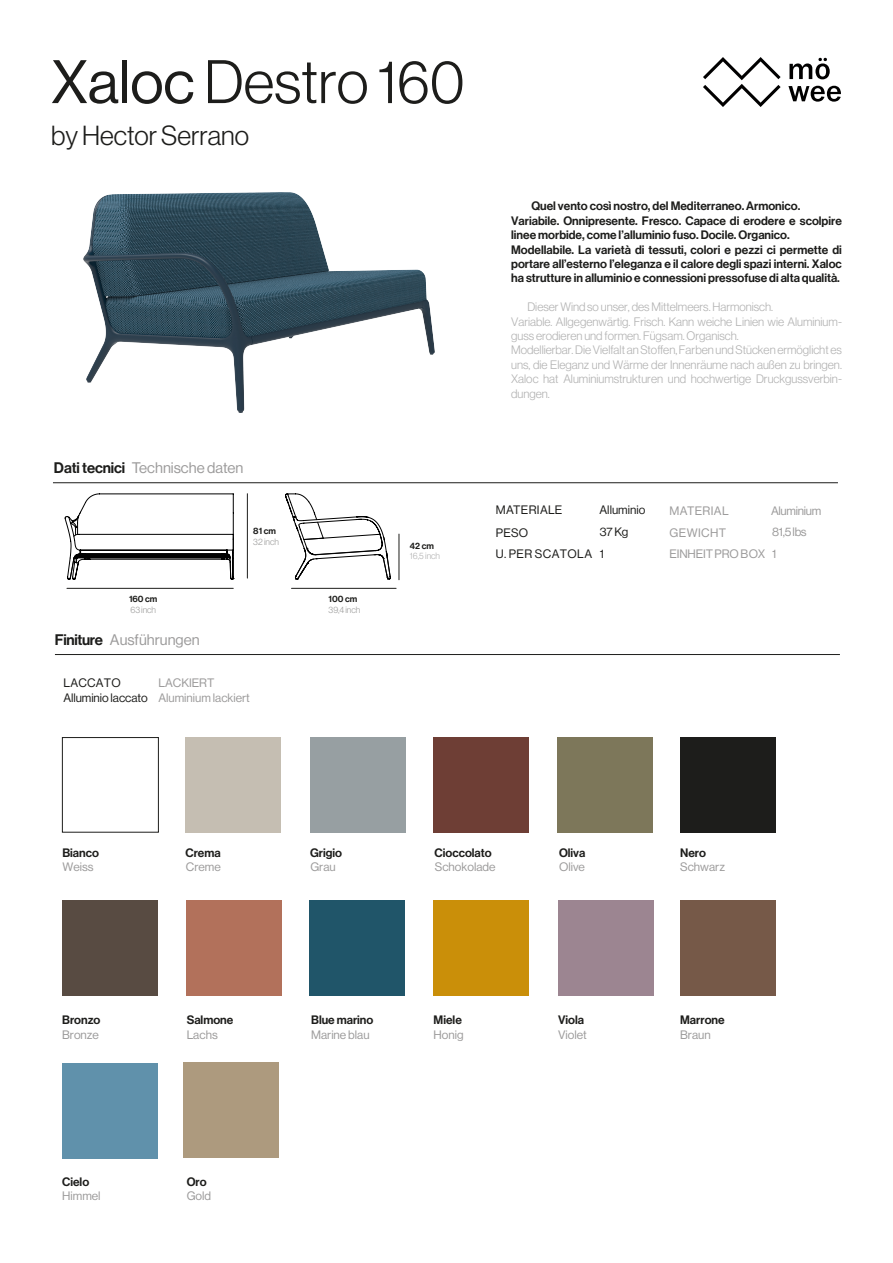
<style>
.page{position:relative;width:893px;height:1263px;background:#fff}
.page>*{position:absolute;margin:0;border:0;box-sizing:border-box;transform-origin:0 0}
.t1{font:300 60px "Neue Haas Display";color:#1d1d1b}
.t2{font:300 27px "Neue Haas Display";color:#1d1d1b}
.t3{font:15px "Neue Haas Display";color:#9c9b9b}
.t4{font:300 12px/14.4px "Neue Haas Display";color:#b1b1b1}
.t5{font:12px/14.4px "Neue Haas Display Mediu";color:#1d1d1b}
.t6{font:12px "N Haas Grotesk DS Pro 65 Md";color:#1d1d1b}
.t7{font:12px "N Haas Grotesk DS Pro 55 Rg";color:#9c9b9b}
.t8{font:12px/21.6px "Neue Haas Display";color:#1d1d1b}
.t9{font:12px/22.2px "Neue Haas Display";letter-spacing:-.015em;color:#9c9b9b}
.t10{font:12px/22.5px "Neue Haas Display";letter-spacing:.03em;color:#1d1d1b}
.t11{font:12px/22.5px "Neue Haas Display";letter-spacing:.03em;color:#9c9b9b}
.t12{font:300 9px "Neue Haas Display";letter-spacing:-.005em;color:#9d9d9c}
.t13{font:9px "Neue Haas Display Mediu";color:#1d1d1b}
.t14{font:300 9px "Neue Haas Display";color:#b2b2b2}
.s1{font-weight:400}
.s2{font-family:"Neue Haas Display Mediu";color:#1d1d1b}
.s3{color:#9c9b9b}
</style>
<div class="page">
<img style="left:83px;top:192px;width:351px;height:221px">
<hr style="left:399px;top:534px;width:1px;height:46px;background:#1d1d1b">
<hr style="left:247px;top:494px;width:1px;height:84px;background:#1d1d1b">
<hr style="left:67px;top:588px;width:166px;height:1px;background:#1d1d1b">
<hr style="left:291px;top:588px;width:105px;height:1px;background:#1d1d1b">
<svg style="left:65px;top:494px;width:169px;height:86px"></svg>
<svg style="left:285px;top:493px;width:105px;height:87px"></svg>
<svg style="left:789px;top:58px;width:41px;height:21px"></svg>
<svg style="left:788px;top:86px;width:53px;height:16px"></svg>
<svg style="left:703px;top:57px;width:78px;height:50px"></svg>
<hr style="left:55px;top:654px;width:785px;height:1px;background:#1d1d1b">
<div style="left:62px;top:737px;width:97px;height:95px;border:1px solid #1d1d1b"></div>
<div style="left:186px;top:737px;width:95px;height:96px;background:#c5beb2"></div>
<div style="left:310px;top:737px;width:96px;height:96px;background:#979fa2"></div>
<div style="left:434px;top:737px;width:95px;height:96px;background:#6e3e35"></div>
<div style="left:557px;top:737px;width:95px;height:96px;background:#7d775a"></div>
<div style="left:680px;top:737px;width:96px;height:96px;background:#1d1d1b"></div>
<div style="left:62px;top:900px;width:96px;height:95px;background:#584b42"></div>
<div style="left:186px;top:900px;width:95px;height:95px;background:#b2715b"></div>
<div style="left:309px;top:900px;width:96px;height:95px;background:#205569"></div>
<div style="left:434px;top:900px;width:95px;height:95px;background:#ca8f09"></div>
<div style="left:558px;top:900px;width:96px;height:95px;background:#9c8591"></div>
<div style="left:680px;top:900px;width:96px;height:95px;background:#765948"></div>
<div style="left:62px;top:1063px;width:96px;height:96px;background:#6091ab"></div>
<div style="left:183px;top:1062px;width:96px;height:96px;background:#ad9a7e"></div>
<hr style="left:53px;top:482px;width:785px;height:1px;background:#1d1d1b">
<h1 class="t1" style="left:51px;top:48px;width:415px"><span class="s1">Xaloc</span> Destro 160</h1>
<h2 class="t2" style="left:51px;top:121px;width:200px">by Hector Serrano</h2>
<p class="t3" style="left:54px;top:459px;width:191px"><span class="s2">Dati tecnici</span> Technische daten</p>
<p class="t5" style="left:511px;top:199px;width:332px;text-indent:20px">Quel vento così nostro, del Mediterraneo. Armonico.<br>Variabile. Onnipresente. Fresco. Capace di erodere e scolpire linee morbide, come l’alluminio fuso. Docile. Organico.<br>Modellabile. La varietà di tessuti, colori e pezzi ci permette di portare all’esterno l’eleganza e il calore degli spazi interni. Xaloc ha strutture in alluminio e connessioni pressofuse di alta qualità.</p>
<p class="t4" style="left:511px;top:300px;width:332px;text-indent:16px">Dieser Wind so unser, des Mittelmeers. Harmonisch.<br>Variable. Allgegenwärtig. Frisch. Kann weiche Linien wie Aluminium&shy;guss erodieren und formen. Fügsam. Organisch.<br>Modellierbar. Die Vielfalt an Stoffen, Farben und Stücken ermöglicht es uns, die Eleganz und Wärme der Innenräume nach außen zu bringen.<br>Xaloc hat Aluminiumstrukturen und hochwertige Druckgussverbin&shy;dungen.</p>
<p class="t13" style="left:129px;top:594px;width:30px">160 cm</p>
<p class="t12" style="left:131px;top:605px;width:27px">63inch</p>
<p class="t10" style="left:496px;top:499px;width:68px">MATERIALE<br>PESO</p>
<p class="t10" style="left:496px;top:542px;width:98px">U. PER SCATOLA</p>
<p class="t8" style="left:599px;top:499px;width:47px">Alluminio</p>
<p class="t9" style="left:771px;top:499px;width:52px">Aluminium</p>
<p class="t11" style="left:669px;top:499px;width:61px">MATERIAL<br>GEWICHT</p>
<p class="t9" style="left:669px;top:543px;width:97px">EINHEIT PRO BOX</p>
<p class="t13" style="left:253px;top:526px;width:24px">81 cm</p>
<p class="t12" style="left:253px;top:537px;width:27px">32 inch</p>
<p class="t8" style="left:600px;top:521px;width:30px">37 Kg<br>1</p>
<p class="t9" style="left:772px;top:521px;width:36px">81,5 lbs<br>1</p>
<p class="t13" style="left:410px;top:540px;width:26px">42 cm</p>
<p class="t14" style="left:410px;top:551px;width:32px">16,5 inch</p>
<p class="t13" style="left:329px;top:594px;width:30px">100 cm</p>
<p class="t12" style="left:329px;top:605px;width:33px">39,4inch</p>
<p class="t3" style="left:55px;top:631px;width:146px"><span class="s2">Finiture</span> Ausführungen</p>
<p class="t8" style="left:63px;top:675px;width:188px;line-height:15px">LACCATO<br>Alluminio laccato <span class="s3">Aluminium lackiert</span></p>
<p class="t9" style="left:158px;top:671px;width:58px">LACKIERT</p>
<p class="t6" style="left:62px;top:846px;width:38px">Bianco</p>
<p class="t7" style="left:62px;top:860px;width:33px">Weiss</p>
<p class="t6" style="left:186px;top:846px;width:37px">Crema</p>
<p class="t7" style="left:186px;top:860px;width:36px">Creme</p>
<p class="t6" style="left:62px;top:1013px;width:40px">Bronzo</p>
<p class="t7" style="left:62px;top:1028px;width:38px">Bronze</p>
<p class="t6" style="left:187px;top:1013px;width:48px">Salmone</p>
<p class="t7" style="left:187px;top:1028px;width:33px">Lachs</p>
<p class="t6" style="left:62px;top:1175px;width:29px">Cielo</p>
<p class="t7" style="left:62px;top:1189px;width:40px">Himmel</p>
<p class="t6" style="left:187px;top:1175px;width:21px">Oro</p>
<p class="t7" style="left:187px;top:1189px;width:26px">Gold</p>
<p class="t6" style="left:310px;top:846px;width:34px">Grigio</p>
<p class="t7" style="left:310px;top:860px;width:27px">Grau</p>
<p class="t6" style="left:311px;top:1013px;width:64px">Blue marino</p>
<p class="t7" style="left:311px;top:1028px;width:60px">Marine blau</p>
<p class="t6" style="left:435px;top:846px;width:59px">Cioccolato</p>
<p class="t7" style="left:435px;top:860px;width:62px">Schokolade</p>
<p class="t6" style="left:434px;top:1013px;width:30px">Miele</p>
<p class="t7" style="left:434px;top:1028px;width:32px">Honig</p>
<p class="t6" style="left:559px;top:846px;width:28px">Oliva</p>
<p class="t7" style="left:559px;top:860px;width:27px">Olive</p>
<p class="t6" style="left:558px;top:1013px;width:27px">Viola</p>
<p class="t7" style="left:558px;top:1028px;width:30px">Violet</p>
<p class="t6" style="left:680px;top:846px;width:27px">Nero</p>
<p class="t7" style="left:680px;top:860px;width:46px">Schwarz</p>
<p class="t6" style="left:680px;top:1013px;width:46px">Marrone</p>
<p class="t7" style="left:680px;top:1028px;width:32px">Braun</p>
</div>
